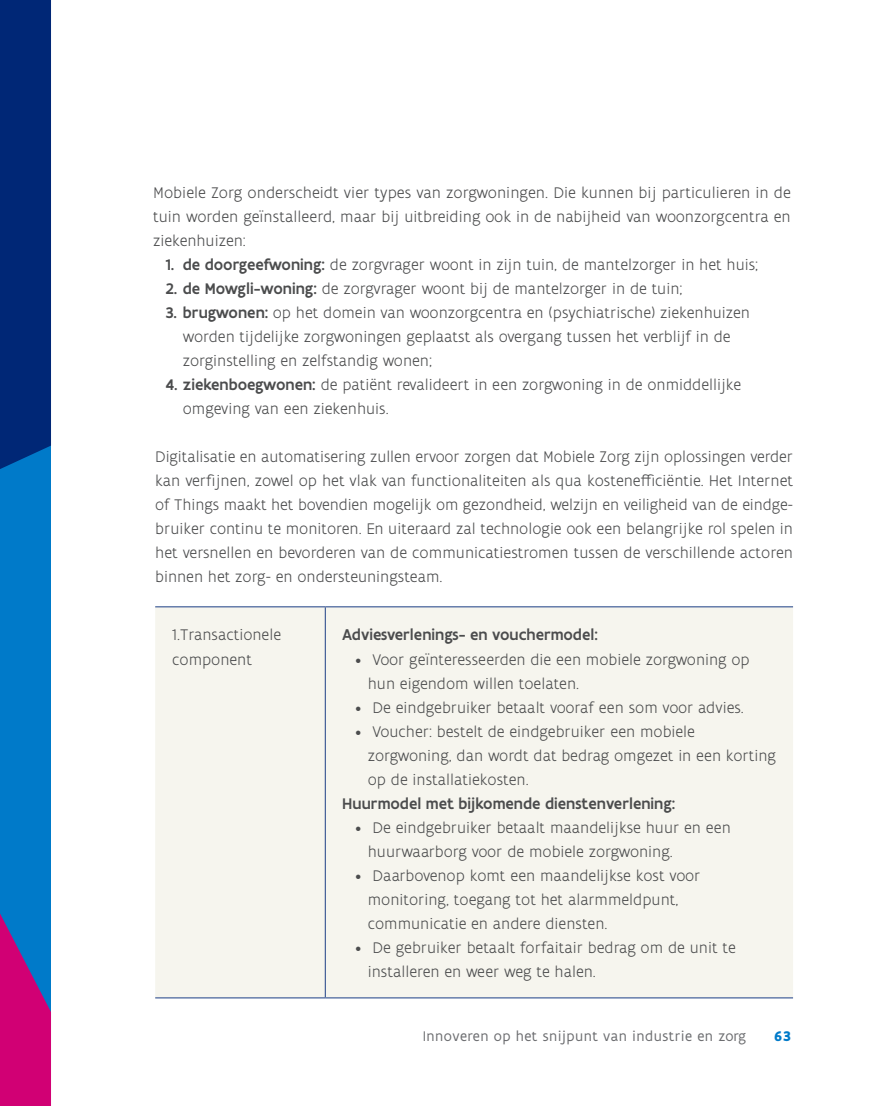
<style>
.page{position:relative;width:893px;height:1106px;background:#fff}
.page>*{position:absolute;margin:0;border:0;box-sizing:border-box;transform-origin:0 0}
.TXT_brood{font:300 16.5px/24px "Flanders Art Sans";color:#4b4c4d;text-align:justify}
.TXT_voor_tabellen_TA{font:300 16.5px/24px "Flanders Art Sans";color:#4b4c4d}
.TXT_brood_TAB_01{font:300 16.5px/24px "Flanders Art Sans";color:#4b4c4d}
.TXT_voor_tabellen_TA-2{font:500 16.5px "Flanders Art Sans";color:#4b4c4d}
.TXT_voor_tabellen{font:300 16.5px/24px "Flanders Art Sans";color:#4b4c4d}
.t1{font:15px "Flanders Art Sans";letter-spacing:.03em;color:#6c6d70}
.t2{font:700 15px "Flanders Art Sans";color:#007ac9}
.s1{font-weight:500}
</style>
<div class="page">
<div style="left:0;top:0;width:51px;height:1106px;background:#007ac9"></div>
<div style="left:0;top:0;width:51px;height:469px;background:#002776"></div>
<svg style="left:0;top:913px;width:51px;height:193px"></svg>
<div style="left:155px;top:607px;width:638px;height:390px;background:#f6f5ee"></div>
<hr style="left:325px;top:607px;width:1px;height:390px;background:#26478a">
<hr style="left:155px;top:997px;width:170px;height:1px;background:#26478a">
<hr style="left:325px;top:997px;width:468px;height:1px;background:#26478a">
<hr style="left:155px;top:606px;width:170px;height:1px;background:#26478a">
<hr style="left:325px;top:606px;width:468px;height:1px;background:#26478a">
<p class="TXT_brood" style="left:153px;top:181px;width:639px">Mobiele Zorg onderscheidt vier types van zorgwoningen. Die kunnen bij particulieren in de tuin worden geïnstalleerd, maar bij uitbreiding ook in de nabijheid van woonzorgcentra en ziekenhuizen:</p>
<p class="TXT_brood_TAB_01" style="left:166px;top:253px;width:594px"><span class="s1">1. de doorgeefwoning:</span> de zorgvrager woont in zijn tuin, de mantelzorger in het huis;</p>
<p class="TXT_brood_TAB_01" style="left:166px;top:277px;width:518px"><span class="s1">2. de Mowgli-woning:</span> de zorgvrager woont bij de mantelzorger in de tuin;</p>
<p class="TXT_brood_TAB_01" style="left:183px;top:301px;width:569px;text-indent:-17px"><span class="s1">3. brugwonen:</span> op het domein van woonzorgcentra en (psychiatrische) ziekenhuizen worden tijdelijke zorgwoningen geplaatst als overgang tussen het verblijf in de zorginstelling en zelfstandig wonen;</p>
<p class="TXT_brood_TAB_01" style="left:183px;top:373px;width:560px;text-indent:-17px"><span class="s1">4. ziekenboegwonen:</span> de patiënt revalideert in een zorgwoning in de onmiddellijke omgeving van een ziekenhuis.</p>
<p class="TXT_brood" style="left:155px;top:445px;width:639px">Digitalisatie en automatisering zullen ervoor zorgen dat Mobiele Zorg zijn oplossingen verder kan verfijnen, zowel op het vlak van functionaliteiten als qua kostenefficiëntie. Het Internet of Things maakt het bovendien mogelijk om gezondheid, welzijn en veiligheid van de eindge&shy;bruiker continu te monitoren. En uiteraard zal technologie ook een belangrijke rol spelen in het versnellen en bevorderen van de communicatiestromen tussen de verschillende actoren binnen het zorg- en ondersteuningsteam.</p>
<p class="TXT_voor_tabellen" style="left:172px;top:623px;width:110px">1.Transactionele component</p>
<p class="TXT_voor_tabellen_TA-2" style="left:342px;top:624px;width:257px">Adviesverlenings- en vouchermodel:</p>
<p class="TXT_voor_tabellen_TA" style="left:368px;top:647px;width:383px;text-indent:-13px">• Voor geïnteresseerden die een mobiele zorgwoning op hun eigendom willen toelaten.</p>
<p class="TXT_voor_tabellen_TA" style="left:355px;top:695px;width:389px">• De eindgebruiker betaalt vooraf een som voor advies.</p>
<p class="TXT_voor_tabellen_TA" style="left:368px;top:719px;width:410px;text-indent:-13px">• Voucher: bestelt de eindgebruiker een mobiele zorgwoning, dan wordt dat bedrag omgezet in een korting op de installatiekosten.</p>
<p class="TXT_voor_tabellen_TA-2" style="left:342px;top:792px;width:335px">Huurmodel met bijkomende dienstenverlening:</p>
<p class="TXT_voor_tabellen_TA" style="left:368px;top:815px;width:364px;text-indent:-13px">• De eindgebruiker betaalt maandelijkse huur en een huurwaarborg voor de mobiele zorgwoning.</p>
<p class="TXT_voor_tabellen_TA" style="left:368px;top:863px;width:334px;text-indent:-13px">• Daarbovenop komt een maandelijkse kost voor monitoring, toegang tot het alarmmeldpunt, communicatie en andere diensten.</p>
<p class="TXT_voor_tabellen_TA" style="left:368px;top:935px;width:369px;text-indent:-13px">• De gebruiker betaalt forfaitair bedrag om de unit te installeren en weer weg te halen.</p>
<p class="t1" style="left:423px;top:1026px;width:325px">Innoveren op het snijpunt van industrie en zorg</p>
<p class="t2" style="left:774px;top:1026px;width:18px">63</p>
</div>
